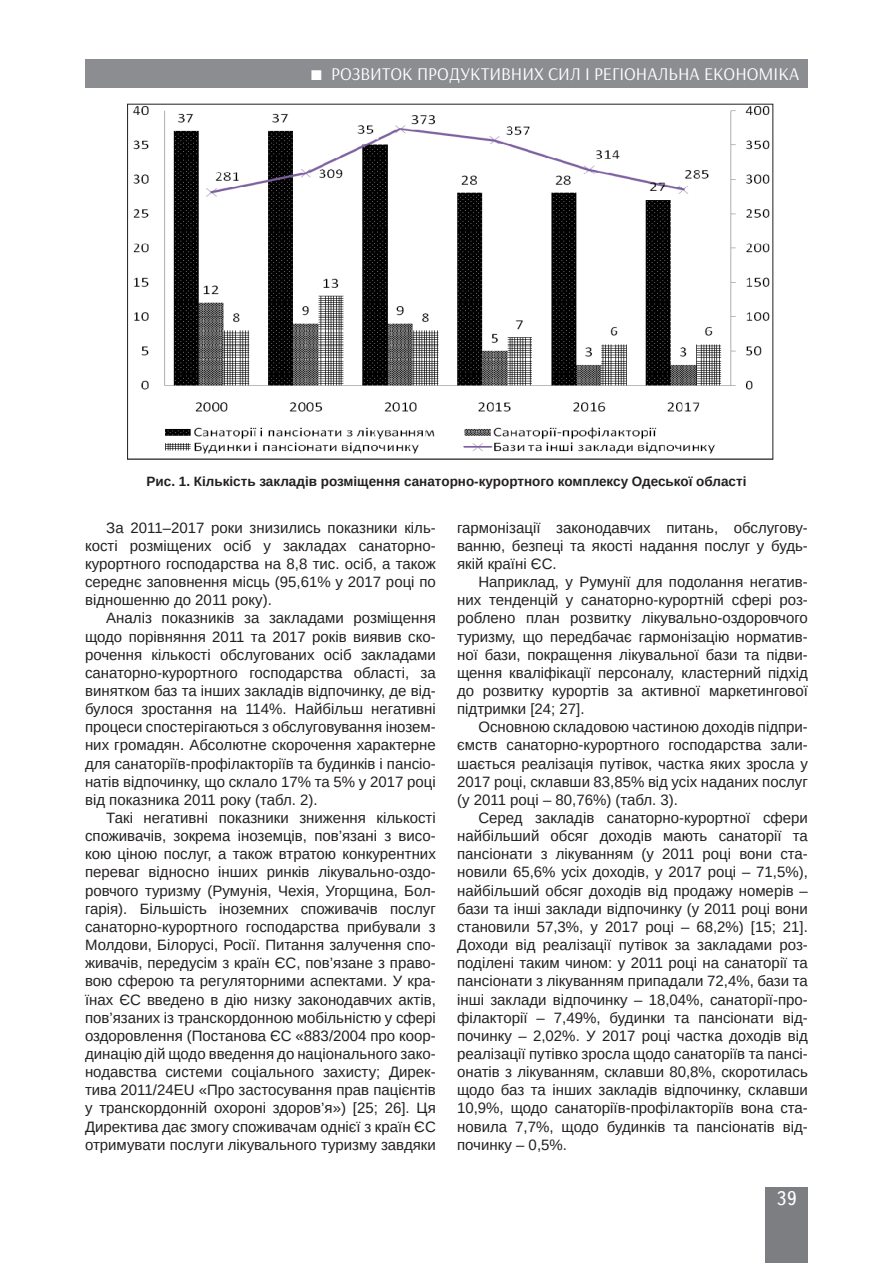
<style>
.page{position:relative;width:893px;height:1263px;background:#fff}
.page>*{position:absolute;margin:0;border:0;box-sizing:border-box;transform-origin:0 0}
.t1{font:19.5px "Ukrainian Text";color:#fff}
.t2{font:18px "Arsenal";color:#fff}
.Текст_основной_G{font:15px/18.1px "Arimo";color:#231f20;text-align:justify}
.Рисунок{font:700 13.5px "Arimo";color:#231f20}
</style>
<div class="page">
<div style="left:765px;top:1187px;width:43px;height:76px;background:#7c7e81"></div>
<div style="left:85px;top:59px;width:723px;height:29px;background:#8b8d90"></div>
<img style="left:132px;top:106px;width:638px;height:348px">
<p class="t2" style="left:331px;top:63px;width:470px">РОЗВИТОК ПРОДУКТИВНИХ СИЛ І РЕГІОНАЛЬНА ЕКОНОМІКА</p>
<p class="Рисунок" style="left:147px;top:472px;width:601px">Рис. 1. Кількість закладів розміщення санаторно-курортного комплексу Одеської області</p>
<p class="Текст_основной_G" style="left:85px;top:518px;width:352px;text-indent:21px">За 2011–2017 роки знизились показники кіль&shy;кості розміщених осіб у закладах санаторно&shy;курортного господарства на 8,8 тис. осіб, а також середнє заповнення місць (95,61% у 2017 році по відношенню до 2011 року).</p>
<p class="Текст_основной_G" style="left:85px;top:609px;width:352px;text-indent:21px">Аналіз показників за закладами розміщення щодо порівняння 2011 та 2017 років виявив ско&shy;рочення кількості обслугованих осіб закладами санаторно-курортного господарства області, за винятком баз та інших закладів відпочинку, де від&shy;булося зростання на 114%. Найбільш негативні процеси спостерігаються з обслуговування інозем&shy;них громадян. Абсолютне скорочення характерне для санаторіїв-профілакторіїв та будинків і пансіо&shy;натів відпочинку, що склало 17% та 5% у 2017 році від показника 2011 року (табл. 2).</p>
<p class="Текст_основной_G" style="left:85px;top:809px;width:352px;text-indent:21px">Такі негативні показники зниження кількості споживачів, зокрема іноземців, пов’язані з висо&shy;кою ціною послуг, а також втратою конкурентних переваг відносно інших ринків лікувально-оздо&shy;ровчого туризму (Румунія, Чехія, Угорщина, Бол&shy;гарія). Більшість іноземних споживачів послуг санаторно-курортного господарства прибували з Молдови, Білорусі, Росії. Питання залучення спо&shy;живачів, передусім з країн ЄС, пов’язане з право&shy;вою сферою та регуляторними аспектами. У кра&shy;їнах ЄС введено в дію низку законодавчих актів, пов’язаних із транскордонною мобільністю у сфері оздоровлення (Постанова ЄС «883/2004 про коор&shy;динацію дій щодо введення до національного зако&shy;нодавства системи соціального захисту; Дирек&shy;тива 2011/24EU «Про застосування прав пацієнтів у транскордонній охороні здоров’я») [25; 26]. Ця Директива дає змогу споживачам однієї з країн ЄС отримувати послуги лікувального туризму завдяки</p>
<p class="Текст_основной_G" style="left:457px;top:518px;width:352px">гармонізації законодавчих питань, обслугову&shy;ванню, безпеці та якості надання послуг у будь&shy;якій країні ЄС.</p>
<p class="Текст_основной_G" style="left:457px;top:573px;width:352px;text-indent:21px">Наприклад, у Румунії для подолання негатив&shy;них тенденцій у санаторно-курортній сфері роз&shy;роблено план розвитку лікувально-оздоровчого туризму, що передбачає гармонізацію норматив&shy;ної бази, покращення лікувальної бази та підви&shy;щення кваліфікації персоналу, кластерний підхід до розвитку курортів за активної маркетингової підтримки [24; 27].</p>
<p class="Текст_основной_G" style="left:457px;top:718px;width:352px;text-indent:21px">Основною складовою частиною доходів підпри&shy;ємств санаторно-курортного господарства зали&shy;шається реалізація путівок, частка яких зросла у 2017 році, склавши 83,85% від усіх наданих послуг (у 2011 році – 80,76%) (табл. 3).</p>
<p class="Текст_основной_G" style="left:457px;top:809px;width:352px;text-indent:21px">Серед закладів санаторно-курортної сфери найбільший обсяг доходів мають санаторії та пансіонати з лікуванням (у 2011 році вони ста&shy;новили 65,6% усіх доходів, у 2017 році – 71,5%), найбільший обсяг доходів від продажу номерів – бази та інші заклади відпочинку (у 2011 році вони становили 57,3%, у 2017 році – 68,2%) [15; 21].<br>Доходи від реалізації путівок за закладами роз&shy;поділені таким чином: у 2011 році на санаторії та пансіонати з лікуванням припадали 72,4%, бази та інші заклади відпочинку – 18,04%, санаторії-про&shy;філакторії – 7,49%, будинки та пансіонати від&shy;починку – 2,02%. У 2017 році частка доходів від реалізації путівко зросла щодо санаторіїв та пансі&shy;онатів з лікуванням, склавши 80,8%, скоротилась щодо баз та інших закладів відпочинку, склавши 10,9%, щодо санаторіїв-профілакторіїв вона ста&shy;новила 7,7%, щодо будинків та пансіонатів від&shy;починку – 0,5%.</p>
<h1 class="t1" style="left:776px;top:1188px;width:22px">39</h1>
</div>
